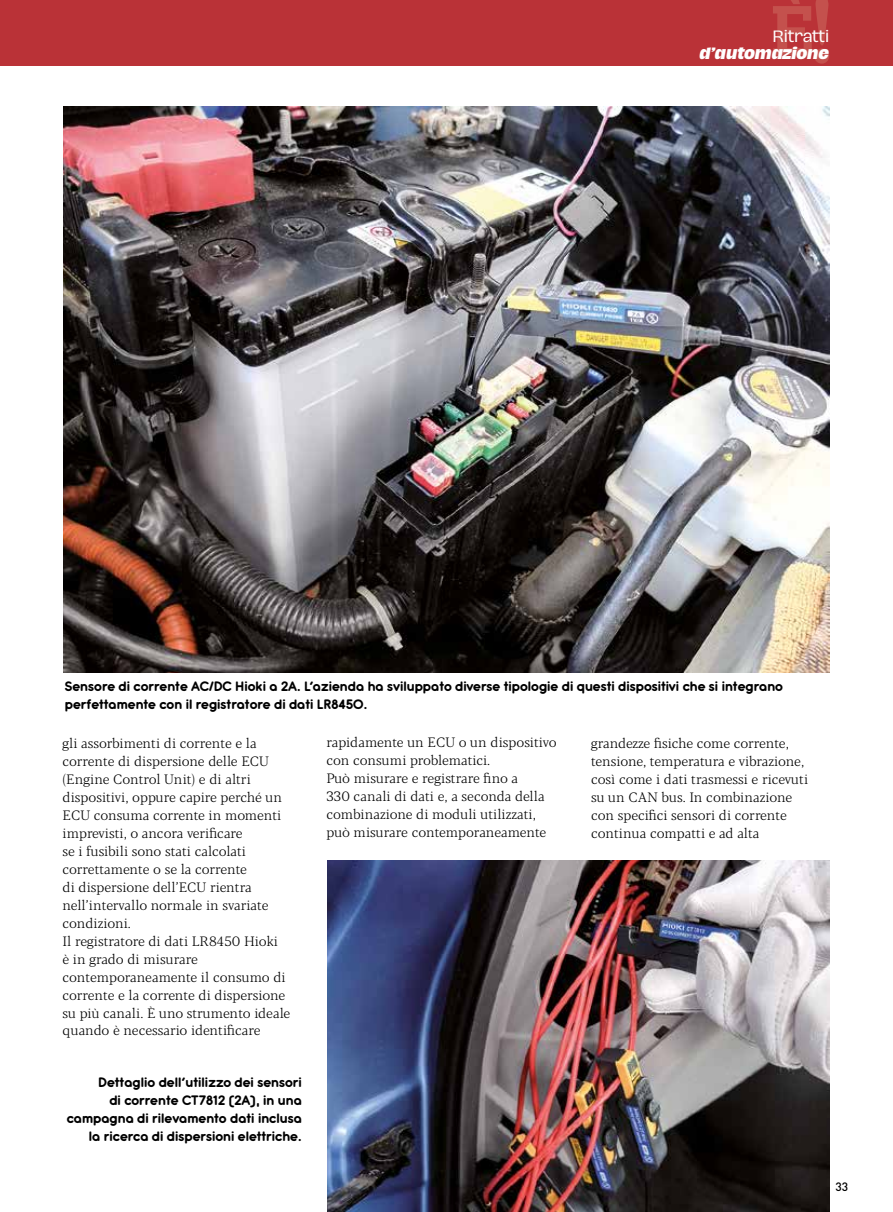
<style>
.page{position:relative;width:893px;height:1212px;background:#fff}
.page>*{position:absolute;margin:0;border:0;box-sizing:border-box;transform-origin:0 0}
.t1{font:700 15px/18px "Antipasto Pro";color:#000;text-align:right}
.t2{font:italic 800 15px "Hagrid Text";letter-spacing:-.02em;color:#fff}
.t3{font:15px "Hagrid Text";letter-spacing:-.02em;color:#fff}
.t4{font:300 13.5px/18px "Blacker Pro Text";color:#000}
.t5{font:500 12px "DIN Pro";color:#000}
</style>
<div class="page">
<img style="left:327px;top:861px;width:502px;height:351px">
<div style="left:0;top:0;width:893px;height:65px;background:#ba3237"></div>
<div style="left:814px;top:48px;width:15px;height:16px;background:#c4514d;border-radius:50%"></div>
<svg style="left:773px;top:0;width:56px;height:55px"></svg>
<img style="left:64px;top:106px;width:765px;height:567px">
<p class="t3" style="left:773px;top:28px;width:58px">Ritratti</p>
<p class="t2" style="left:699px;top:40px;width:131px">d’automazione</p>
<p class="t1" style="left:65px;top:677px;width:720px;text-align:left">Sensore di corrente AC/DC Hioki a 2A. L’azienda ha sviluppato diverse tipologie di questi dispositivi che si integrano perfettamente con il registratore di dati LR8450.</p>
<p class="t4" style="left:591px;top:733px;width:219px">grandezze fisiche come corrente, tensione, temperatura e vibrazione, così come i dati trasmessi e ricevuti su un CAN bus. In combinazione con specifici sensori di corrente continua compatti e ad alta</p>
<p class="t4" style="left:63px;top:733px;width:229px">gli assorbimenti di corrente e la corrente di dispersione delle ECU (Engine Control Unit) e di altri dispositivi, oppure capire perché un<br>ECU consuma corrente in momenti imprevisti, o ancora verificare<br>se i fusibili sono stati calcolati correttamente o se la corrente<br>di dispersione dell’ECU rientra nell’intervallo normale in svariate condizioni.<br>Il registratore di dati LR8450 Hioki<br>è in grado di misurare contemporaneamente il consumo di corrente e la corrente di dispersione su più canali. È uno strumento ideale quando è necessario identificare</p>
<p class="t4" style="left:326px;top:733px;width:232px">rapidamente un ECU o un dispositivo con consumi problematici.<br>Può misurare e registrare fino a<br>330 canali di dati e, a seconda della combinazione di moduli utilizzati, può misurare contemporaneamente</p>
<p class="t1" style="left:67px;top:1073px;width:237px">Dettaglio dell’utilizzo dei sensori<br>di corrente CT7812 (2A), in una campagna di rilevamento dati inclusa la ricerca di dispersioni elettriche.</p>
<p class="t5" style="left:836px;top:1177px;width:14px">33</p>
</div>
